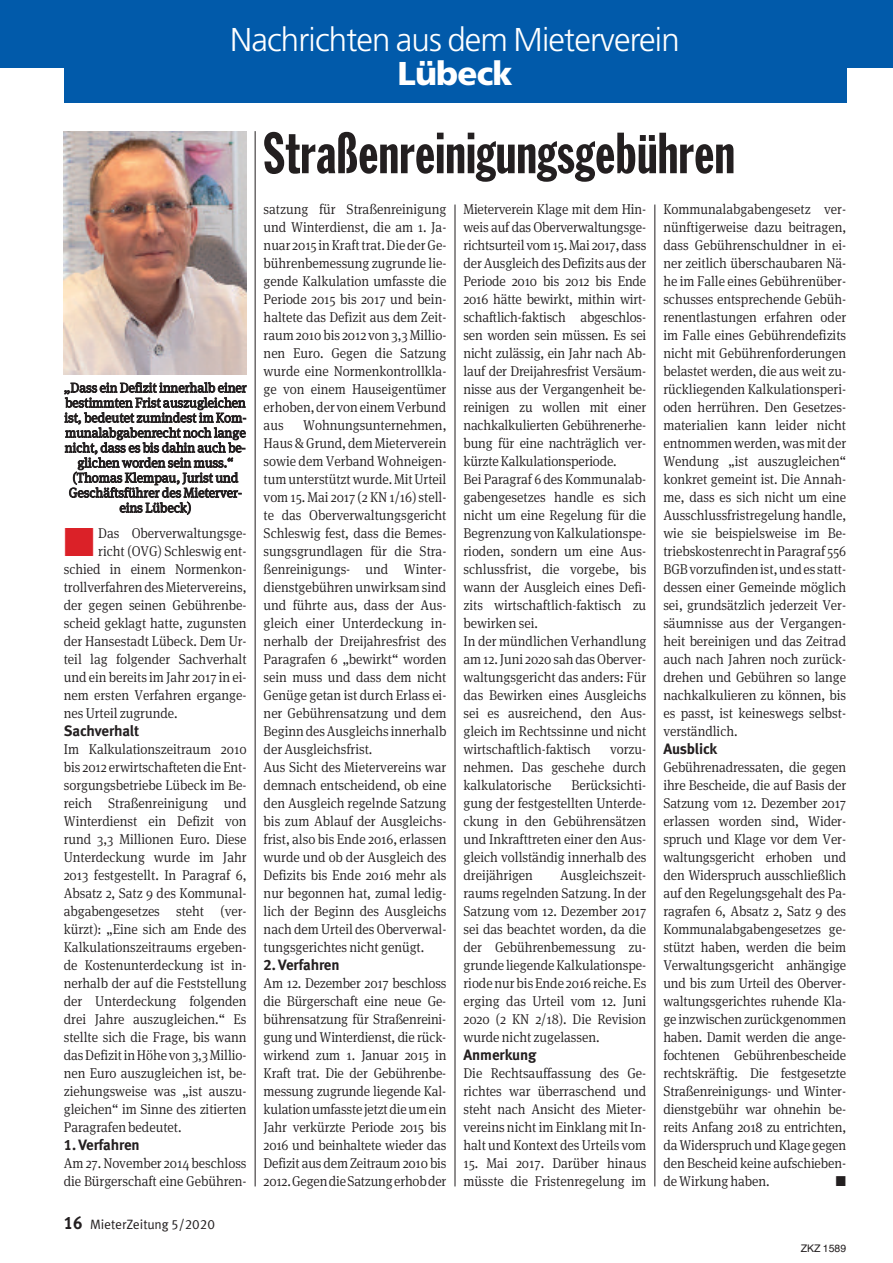
<style>
.page{position:relative;width:893px;height:1263px;background:#fff}
.page>*{position:absolute;margin:0;border:0;box-sizing:border-box;transform-origin:0 0}
.t1{font:57px "Franklin Gothic Extra Cond";letter-spacing:.01em;color:#231f20}
.t2{font:300 33px "Frutiger";letter-spacing:-.025em;color:#fff}
.t3{font:900 33px "Frutiger";letter-spacing:-.025em;color:#fff}
.t4{font:700 15px "VZ Meta LF";letter-spacing:-.005em;color:#231f20}
.t5{font:300 14.25px/18px "Meta Serif OT";letter-spacing:-.005em;color:#231f20;text-align:justify;scale:.94 1}
.t6{font:14.25px "Zapf Dingbats";color:#231f20;scale:.94 1}
.t7{font:300 13.5px/15px "Meta Serif OT";letter-spacing:-.005em;color:#231f20;text-align:center}
.t8{font:13.5px "VZ Meta LF";color:#231f20}
.t9{font:10.5px "Helvetica";color:#231f20}
.s1{color:#db2128}
.s2{font-weight:700;font-size:18px}
</style>
<div class="page">
<div style="left:64px;top:60px;width:782px;height:42px;background:#015aaa"></div>
<div style="left:0;top:0;width:893px;height:67px;background:#015aaa"></div>
<hr style="left:455px;top:205px;width:1px;height:981px;background:#231f20">
<hr style="left:655px;top:205px;width:1px;height:981px;background:#231f20">
<hr style="left:255px;top:131px;width:1px;height:1055px;background:#231f20">
<img style="left:64px;top:131px;width:183px;height:243px">
<h2 class="t2" style="left:230px;top:26px;width:451px">Nachrichten aus dem Mieterverein</h2>
<h2 class="t3" style="left:397px;top:60px;width:117px">Lübeck</h2>
<p class="t7" style="left:64px;top:381px;width:184px">„Dass ein Defizit innerhalb einer bestimmten Frist auszugleichen ist, bedeutet zumindest im Kom&shy;munalabgabenrecht noch lange nicht, dass es bis dahin auch be&shy;glichen worden sein muss.“ (Thomas Klempau, Jurist und<br>Geschäftsführer des Mieterver&shy;eins Lübeck)</p>
<p class="t5" style="left:64px;top:525px;width:196px"><span class="s1">■</span> Das Oberverwaltungsge-</p>
<p class="t5" style="left:98px;top:543px;width:159px">richt (OVG) Schleswig ent-</p>
<p class="t5" style="left:64px;top:561px;width:196px">schied in einem Normenkon-</p>
<p class="t5" style="left:64px;top:579px;width:196px">trollverfahrendes Mietervereins,</p>
<p class="t5" style="left:64px;top:597px;width:196px">der gegen seinen Gebührenbe-</p>
<p class="t5" style="left:64px;top:615px;width:196px">scheid geklagt hatte, zugunsten</p>
<p class="t5" style="left:64px;top:633px;width:196px">der Hansestadt Lübeck. Dem Ur-</p>
<p class="t5" style="left:64px;top:651px;width:196px">teil lag folgender Sachverhalt</p>
<p class="t5" style="left:64px;top:669px;width:196px">und ein bereits im Jahr 2017 in ei-</p>
<p class="t5" style="left:64px;top:687px;width:196px">nem ersten Verfahren ergange-</p>
<p class="t5" style="left:64px;top:705px;width:123px">nes Urteil zugrunde.</p>
<p class="t4" style="left:64px;top:722px;width:77px">Sachverhalt</p>
<p class="t5" style="left:64px;top:741px;width:196px">Im Kalkulationszeitraum 2010 bis 2012 erwirtschafteten die Ent&shy;sorgungsbetriebe Lübeck im Be&shy;reich Straßenreinigung und Winterdienst ein Defizit von rund 3,3 Millionen Euro. Diese Unterdeckung wurde im Jahr 2013 festgestellt. In Paragraf 6, Absatz 2, Satz 9 des Kommunal&shy;abgabengesetzes steht (ver&shy;kürzt): „Eine sich am Ende des Kalkulationszeitraums ergeben&shy;de Kostenunterdeckung ist in&shy;nerhalb der auf die Feststellung der Unterdeckung folgenden drei Jahre auszugleichen.“ Es stellte sich die Frage, bis wann dasDefizitinHöhevon3,3Millio&shy;nen Euro auszugleichen ist, be&shy;ziehungsweise was „ist auszu&shy;gleichen“ im Sinne des zitierten Paragrafen bedeutet.</p>
<p class="t4" style="left:64px;top:1136px;width:78px">1. Verfahren</p>
<p class="t5" style="left:64px;top:1155px;width:196px">Am 27. November 2014 beschloss die Bürgerschaft eine Gebühren-</p>
<p class="t8" style="left:64px;top:1216px;width:153px"><span class="s2">16</span> MieterZeitung 5/2020</p>
<h1 class="t1" style="left:264px;top:133px;width:473px">Straßenreinigungsgebühren</h1>
<p class="t5" style="left:264px;top:201px;width:196px">satzung für Straßenreinigung und Winterdienst, die am 1. Ja&shy;nuar 2015 inKrafttrat.DiederGe&shy;bührenbemessung zugrunde lie&shy;gende Kalkulation umfasste die Periode 2015 bis 2017 und bein&shy;haltete das Defizit aus dem Zeit&shy;raum 2010 bis 2012 von3,3 Millio&shy;nen Euro. Gegen die Satzung wurde eine Normenkontrollkla&shy;ge von einem Hauseigentümer erhoben,der voneinemVerbund aus</p>
<p class="t5" style="left:663px;top:201px;width:196px">Kommunalabgabengesetz ver&shy;nünftigerweise dazu beitragen, dass Gebührenschuldner in ei&shy;ner zeitlich überschaubaren Nä&shy;he im Falle eines Gebührenüber&shy;schusses entsprechende Gebüh&shy;renentlastungen erfahren oder im Falle eines Gebührendefizits nicht mit Gebührenforderungen belastet werden, die aus weit zu&shy;rückliegenden Kalkulationsperi&shy;oden herrühren. Den Gesetzes&shy;materialien kann leider nicht entnommenwerden,was mit der Wendung „ist auszugleichen“ konkret gemeint ist. Die Annah&shy;me, dass es sich nicht um eine Ausschlussfristregelung handle, wie sie beispielsweise im Be&shy;triebskostenrechtinParagraf 556<br>BGBvorzufindenist,undes statt&shy;dessen einer Gemeinde möglich sei, grundsätzlich jederzeit Ver&shy;säumnisse aus der Vergangen&shy;heit bereinigen und das Zeitrad auch nach Jahren noch zurück&shy;drehen und Gebühren so lange nachkalkulieren zu können, bis es passt, ist keineswegs selbst&shy;verständlich.</p>
<p class="t4" style="left:663px;top:740px;width:55px">Ausblick</p>
<p class="t5" style="left:663px;top:759px;width:196px">Gebührenadressaten, die gegen ihre Bescheide, die auf Basis der Satzung vom 12. Dezember 2017 erlassen worden sind, Wider&shy;spruch und Klage vor dem Ver&shy;waltungsgericht erhoben und den Widerspruch ausschließlich auf den Regelungsgehalt des Pa&shy;ragrafen 6, Absatz 2, Satz 9 des Kommunalabgabengesetzes ge&shy;stützt haben, werden die beim Verwaltungsgericht anhängige und bis zum Urteil des Oberver&shy;waltungsgerichtes ruhende Kla&shy;ge inzwischenzurückgenommen haben. Damit werden die ange&shy;fochtenen Gebührenbescheide rechtskräftig. Die festgesetzte Straßenreinigungs- und Winter&shy;dienstgebühr war ohnehin be&shy;reits Anfang 2018 zu entrichten, daWiderspruchundKlage gegen den Bescheid keine aufschieben&shy;de Wirkung haben.</p>
<p class="t5" style="left:463px;top:201px;width:196px;text-align:left">Mieterverein Klage mit dem Hin&shy;weis auf das Oberverwaltungsge&shy;richtsurteil vom15. Mai 2017,dass der Ausgleich des Defizits aus der<br>Periode 2010 bis 2012 bis Ende<br>2016 hätte bewirkt, mithin wirt&shy;schaftlich-faktisch abgeschlos&shy;sen worden sein müssen. Es sei nicht zulässig, ein Jahr nach Ab&shy;lauf der Dreijahresfrist Versäum&shy;nisse aus der Vergangenheit be&shy;reinigen zu wollen mit einer nachkalkulierten Gebührenerhe&shy;bung für eine nachträglich ver&shy;kürzte Kalkulationsperiode.<br>Bei Paragraf 6 des Kommunalab&shy;gabengesetzes handle es sich nicht um eine Regelung für die<br>BegrenzungvonKalkulationspe&shy;rioden, sondern um eine Aus&shy;schlussfrist, die vorgebe, bis wann der Ausgleich eines Defi&shy;zits wirtschaftlich-faktisch zu bewirken sei.<br>In der mündlichen Verhandlung am 12.Juni 2020 sahdasOberver&shy;waltungsgericht das anders: Für das Bewirken eines Ausgleichs sei es ausreichend, den Aus&shy;gleich im Rechtssinne und nicht wirtschaftlich-faktisch</p>
<p class="t5" style="left:264px;top:417px;width:196px;text-align:left;text-indent:40px">Wohnungsunternehmen,<br>Haus&amp;Grund, dem Mieterverein sowie dem Verband Wohneigen&shy;tumunterstütztwurde. MitUrteil vom 15. Mai 2017 (2 KN 1/16) stell&shy;te das Oberverwaltungsgericht<br>Schleswig fest, dass die Bemes&shy;sungsgrundlagen für die Stra&shy;ßenreinigungs- und Winter&shy;dienstgebühren unwirksam sind und führte aus, dass der Aus&shy;gleich einer Unterdeckung in&shy;nerhalb der Dreijahresfrist des<br>Paragrafen 6 „bewirkt“ worden sein muss und dass dem nicht<br>Genüge getan ist durch Erlass ei&shy;ner Gebührensatzung und dem<br>BeginndesAusgleichs innerhalb der Ausgleichsfrist.<br>Aus Sicht des Mietervereins war demnach entscheidend, ob eine den Ausgleich regelnde Satzung bis zum Ablauf der Ausgleichs&shy;frist, also bis Ende 2016, erlassen wurde und ob der Ausgleich des<br>Defizits bis Ende 2016 mehr als nur begonnen hat, zumal ledig&shy;lich der Beginn des Ausgleichs nach dem Urteil des Oberverwal&shy;tungsgerichtes nicht genügt.</p>
<p class="t4" style="left:264px;top:956px;width:78px">2. Verfahren</p>
<p class="t5" style="left:264px;top:975px;width:196px">Am 12. Dezember 2017 beschloss die Bürgerschaft eine neue Ge&shy;bührensatzung für Straßenreini&shy;gung und Winterdienst, die rück&shy;wirkend zum 1. Januar 2015 in Kraft trat. Die der Gebührenbe&shy;messung zugrunde liegende Kal&shy;kulationumfasste jetztdieumein Jahr verkürzte Periode 2015 bis 2016 und beinhaltete wieder das Defizit aus dem Zeitraum 2010 bis 2012.GegendieSatzungerhobder</p>
<p class="t5" style="left:463px;top:741px;width:196px;text-indent:147px">vorzu&shy;nehmen. Das geschehe durch kalkulatorische</p>
<p class="t5" style="left:463px;top:777px;width:196px;text-indent:108px">Berücksichti&shy;gung der festgestellten Unterde&shy;ckung in den Gebührensätzen und Inkrafttreten einer den Aus&shy;gleich vollständig innerhalb des dreijährigen</p>
<p class="t5" style="left:463px;top:867px;width:196px;text-indent:97px">Ausgleichszeit&shy;raums regelnden Satzung. In der Satzung vom 12. Dezember 2017 sei das beachtet worden, da die der Gebührenbemessung zu&shy;grunde liegendeKalkulationspe&shy;riodenurbisEnde 2016 reiche.Es erging das Urteil vom 12. Juni 2020 (2 KN 2/18). Die Revision wurde nicht zugelassen.</p>
<p class="t4" style="left:463px;top:1046px;width:74px">Anmerkung</p>
<p class="t5" style="left:463px;top:1065px;width:196px">Die Rechtsauffassung des Ge&shy;richtes war überraschend und steht nach Ansicht des Mieter&shy;vereins nicht im Einklang mit In&shy;halt und Kontext des Urteils vom</p>
<p class="t5" style="left:463px;top:1155px;width:196px">15. Mai 2017. Darüber hinaus müsste die Fristenregelung im</p>
<p class="t6" style="left:836px;top:1173px;width:12px">■</p>
<p class="t9" style="left:801px;top:1242px;width:47px">ZKZ 1589</p>
</div>
